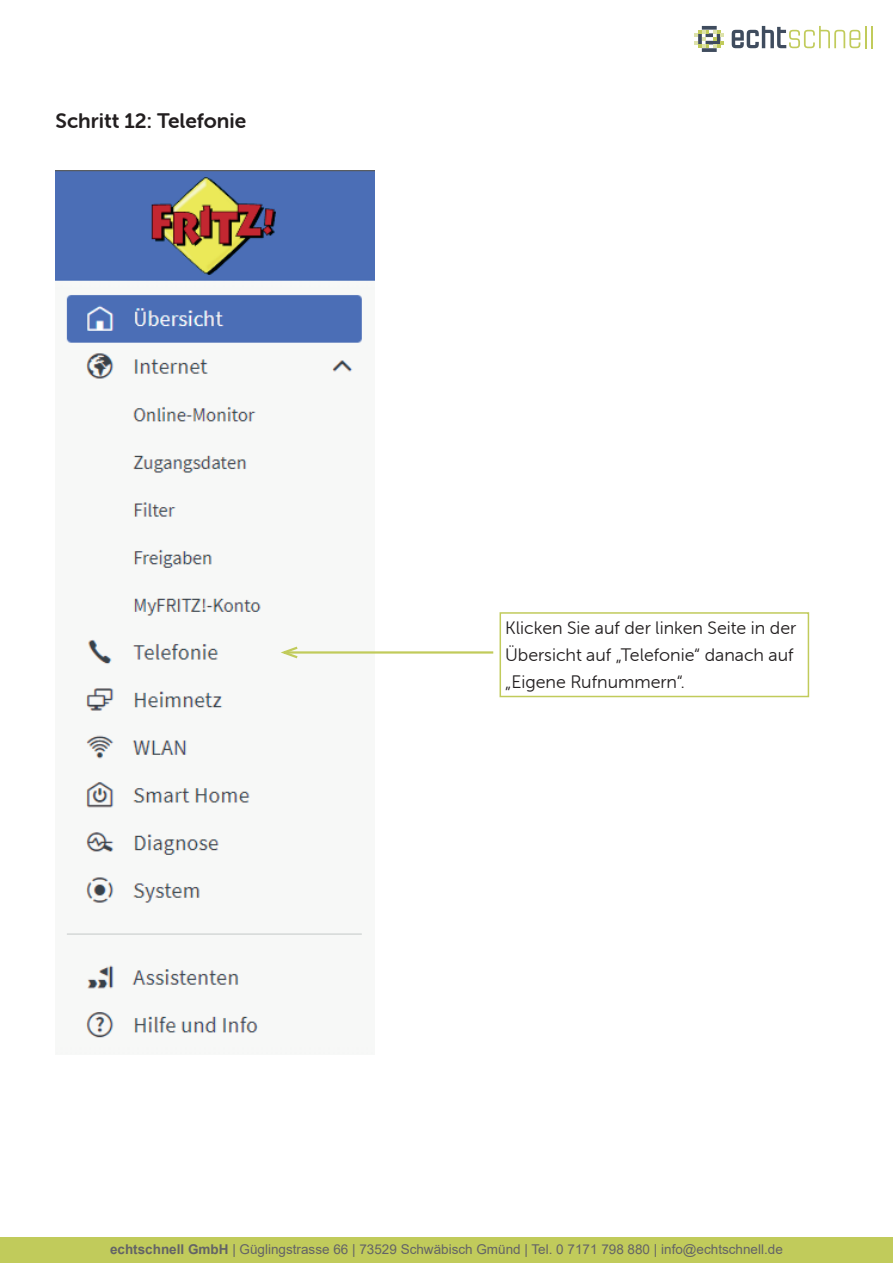
<style>
.page{position:relative;width:893px;height:1263px;background:#fff}
.page>*{position:absolute;margin:0;border:0;box-sizing:border-box;transform-origin:0 0}
.t1{font:21px "Museo Sans Rounded 700";color:#231f20}
.t2{font:18px/27px "Museo Sans Rounded 300";color:#231f20}
.t3{font:13.5px "Arial";color:#636366}
.s1{font-weight:700}
</style>
<div class="page">
<svg style="left:694px;top:26px;width:30px;height:26px"></svg>
<svg style="left:732px;top:26px;width:134px;height:22px"></svg>
<hr style="left:871px;top:26px;width:2px;height:22px;background:#c1cb5b">
<div style="left:0;top:1237px;width:893px;height:26px;background:#c1cb5b"></div>
<img style="left:56px;top:170px;width:319px;height:868px">
<hr style="left:284px;top:651px;width:209px;height:3px;background:#c1cb5b">
<svg style="left:277px;top:645px;width:23px;height:15px"></svg>
<div style="left:500px;top:612px;width:309px;height:85px;border:2px solid #c1cb5b"></div>
<h1 class="t1" style="left:56px;top:109px;width:192px">Schritt 12: Telefonie</h1>
<h2 class="t2" style="left:505px;top:615px;width:292px">Klicken Sie auf der linken Seite in der<br>Übersicht auf „Telefonie“ danach auf „Eigene Rufnummern“.</h2>
<p class="t3" style="left:110px;top:1240px;width:674px"><span class="s1">echtschnell GmbH</span> | Güglingstrasse 66 | 73529 Schwäbisch Gmünd | Tel. 0 7171 798 880 | info@echtschnell.de</p>
</div>
